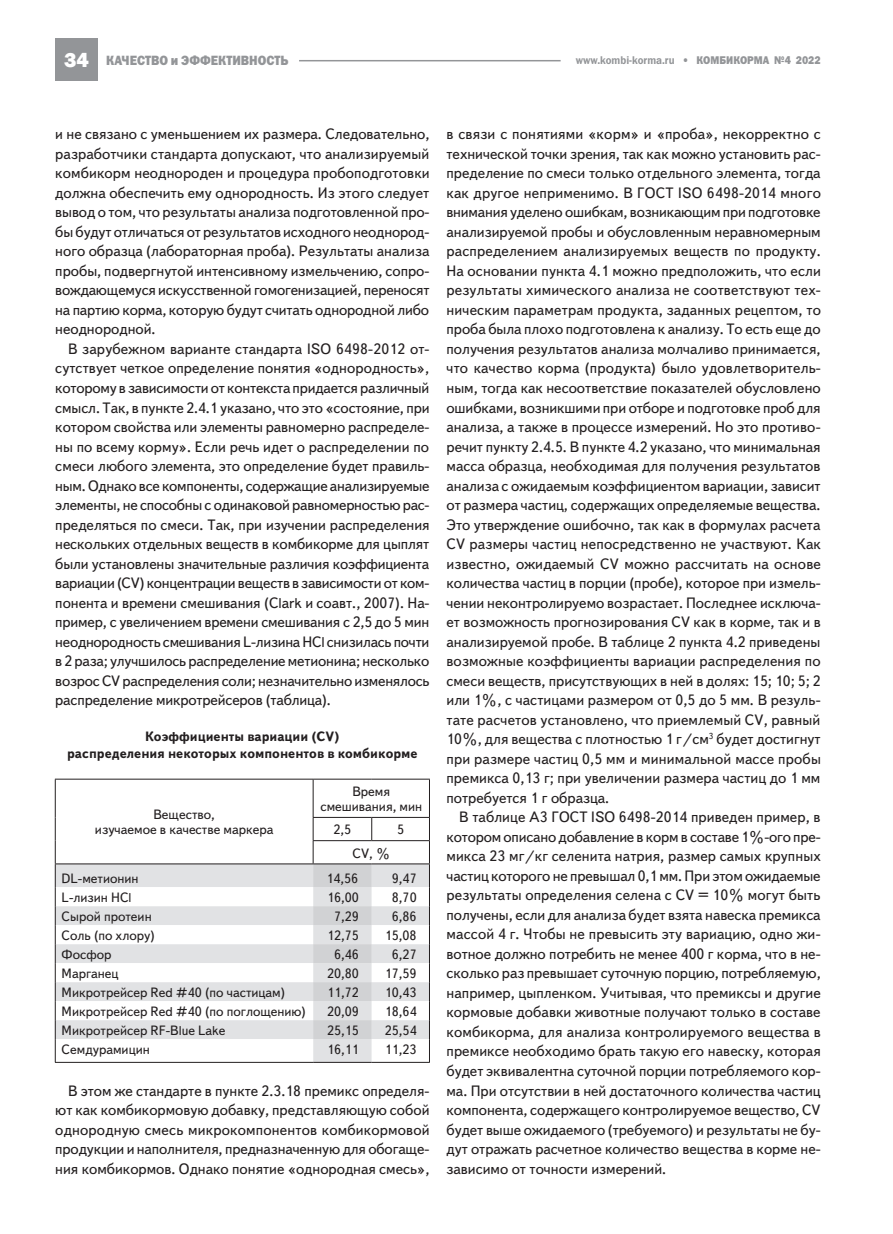
<style>
.page{position:relative;width:893px;height:1234px;background:#fff}
.page>*{position:absolute;margin:0;border:0;box-sizing:border-box;transform-origin:0 0}
.t1{font:800 21px "Franklin Gothic";color:#fff}
.Osnovnoy_text-10-13{font:15px/19.5px "Text Book C";color:#231f20;text-align:justify}
.Tablica_new{font:13.5px "Text Book C";color:#231f20}
.Zagolovok_Tablitsa_n{font:700 13.5px "Text Book C";color:#231f20}
.Zagolovok{font:13.5px "Franklin Gothic Heavy C";color:#939598;scale:.9 1}
.Zagolovok-2{font:11.25px "Franklin Gothic Demi C";color:#939598;scale:.9 1}
.Zagolovok-3{font:11.25px "Franklin Gothic Heavy C";color:#939598;scale:.9 1}
.s1{font-family:"Franklin Gothic Heavy C"}
</style>
<div class="page">
<div style="left:55px;top:39px;width:43px;height:42px;background:#939598"></div>
<hr style="left:299px;top:60px;width:262px;height:1px;background:#939598">
<div style="left:56px;top:864px;width:373px;height:23px;background:#e1e2e4"></div>
<svg style="left:56px;top:906px;width:373px;height:155px;fill:#e9eaeb"></svg>
<hr style="left:55px;top:778px;width:258px;height:1px;background:#231f20">
<hr style="left:55px;top:779px;width:1px;height:38px;background:#231f20">
<hr style="left:313px;top:778px;width:59px;height:1px;background:#231f20">
<hr style="left:313px;top:779px;width:1px;height:37px;background:#231f20">
<hr style="left:372px;top:778px;width:58px;height:1px;background:#231f20">
<hr style="left:429px;top:779px;width:1px;height:37px;background:#231f20">
<hr style="left:313px;top:816px;width:59px;height:1px;background:#231f20">
<hr style="left:372px;top:816px;width:58px;height:1px;background:#231f20">
<svg style="left:313px;top:817px;width:59px;height:221px"></svg>
<hr style="left:372px;top:840px;width:58px;height:1px;background:#231f20">
<hr style="left:55px;top:863px;width:258px;height:1px;background:#231f20">
<hr style="left:313px;top:863px;width:59px;height:1px;background:#231f20">
<hr style="left:372px;top:863px;width:58px;height:1px;background:#231f20">
<svg style="left:55px;top:817px;width:1px;height:244px"></svg>
<svg style="left:429px;top:817px;width:1px;height:244px"></svg>
<hr style="left:55px;top:1061px;width:258px;height:1px;background:#231f20">
<hr style="left:313px;top:1061px;width:59px;height:1px;background:#231f20">
<hr style="left:372px;top:1061px;width:58px;height:1px;background:#231f20">
<p class="t1" style="left:64px;top:46px;width:26px">34</p>
<p class="Zagolovok" style="left:106px;top:53px;width:204px">качество и эффективность</p>
<p class="Zagolovok-2" style="left:576px;top:54px;width:176px">www.kombi-korma.ru <span class="s1">• КОМБИКО</span></p>
<p class="Zagolovok-3" style="left:747px;top:54px;width:83px">РМА №4 2022</p>
<p class="Osnovnoy_text-10-13" style="left:55px;top:125px;width:376px">и не связано с уменьшением их размера. Следовательно, разработчики стандарта допускают, что анализируемый комбикорм неоднороден и процедура пробоподготовки должна обеспечить ему однородность. Из этого следует вывод о том, что результаты анализа подготовленной про&shy;бы будут отличаться от результатов исходного неоднород&shy;ного образца (лабораторная проба). Результаты анализа пробы, подвергнутой интенсивному измельчению, сопро&shy;вождающемуся искусственной гомогенизацией, переносят на партию корма, которую будут считать однородной либо неоднородной.</p>
<p class="Osnovnoy_text-10-13" style="left:55px;top:339px;width:376px;text-indent:13px">В зарубежном варианте стандарта ISO 6498-2012 от&shy;сутствует четкое определение понятия «однородность», которому в зависимости от контекста придается различный смысл. Так, в пункте 2.4.1 указано, что это «состояние, при котором свойства или элементы равномерно распределе&shy;ны по всему корму». Если речь идет о распределении по смеси любого элемента, это определение будет правиль&shy;ным. Однако все компоненты, содержащие анализируемые элементы, не способны с одинаковой равномерностью рас&shy;пределяться по смеси. Так, при изучении распределения нескольких отдельных веществ в комбикорме для цыплят были установлены значительные различия коэффициента вариации (CV) концентрации веществ в зависимости от ком&shy;понента и времени смешивания (Clark и соавт., 2007). На&shy;пример, с увеличением времени смешивания с 2,5 до 5 мин неоднородность смешивания L-лизина HCl снизилась почти в 2 раза; улучшилось распределение метионина; несколько возрос CV распределения соли; незначительно изменялось распределение микротрейсеров (таблица).</p>
<p class="Zagolovok_Tablitsa_n" style="left:145px;top:728px;width:196px">Коэффициенты вариации (CV)</p>
<p class="Zagolovok_Tablitsa_n" style="left:67px;top:745px;width:352px">распределения некоторых компонентов в комбикорме</p>
<p class="Tablica_new" style="left:154px;top:807px;width:63px">Вещество,</p>
<p class="Tablica_new" style="left:95px;top:822px;width:180px">изучаемое в качестве маркера</p>
<p class="Tablica_new" style="left:352px;top:784px;width:39px">Время</p>
<p class="Tablica_new" style="left:320px;top:799px;width:103px">смешивания, мин</p>
<p class="Tablica_new" style="left:333px;top:822px;width:19px">2,5</p>
<p class="Tablica_new" style="left:397px;top:822px;width:9px">5</p>
<p class="Tablica_new" style="left:352px;top:845px;width:39px">CV, %</p>
<p class="Tablica_new" style="left:62px;top:870px;width:78px">DL-метионин</p>
<p class="Tablica_new" style="left:326px;top:870px;width:33px">14,56</p>
<p class="Tablica_new" style="left:392px;top:870px;width:26px">9,47</p>
<p class="Tablica_new" style="left:62px;top:889px;width:71px">L-лизин HCl</p>
<p class="Tablica_new" style="left:327px;top:889px;width:33px">16,00</p>
<p class="Tablica_new" style="left:392px;top:889px;width:26px">8,70</p>
<p class="Tablica_new" style="left:62px;top:908px;width:92px">Сырой протеин</p>
<p class="Tablica_new" style="left:334px;top:908px;width:26px">7,29</p>
<p class="Tablica_new" style="left:392px;top:908px;width:26px">6,86</p>
<p class="Tablica_new" style="left:62px;top:927px;width:95px">Соль (по хлору)</p>
<p class="Tablica_new" style="left:327px;top:927px;width:33px">12,75</p>
<p class="Tablica_new" style="left:385px;top:927px;width:33px">15,08</p>
<p class="Tablica_new" style="left:62px;top:946px;width:51px">Фосфор</p>
<p class="Tablica_new" style="left:334px;top:946px;width:26px">6,46</p>
<p class="Tablica_new" style="left:392px;top:946px;width:26px">6,27</p>
<p class="Tablica_new" style="left:62px;top:965px;width:58px">Марганец</p>
<p class="Tablica_new" style="left:327px;top:965px;width:33px">20,80</p>
<p class="Tablica_new" style="left:385px;top:965px;width:33px">17,59</p>
<p class="Tablica_new" style="left:62px;top:984px;width:225px">Микротрейсер Red #40 (по частицам)</p>
<p class="Tablica_new" style="left:327px;top:984px;width:33px">11,72</p>
<p class="Tablica_new" style="left:385px;top:984px;width:33px">10,43</p>
<p class="Tablica_new" style="left:62px;top:1003px;width:246px">Микротрейсер Red #40 (по поглощению)</p>
<p class="Tablica_new" style="left:327px;top:1003px;width:33px">20,09</p>
<p class="Tablica_new" style="left:385px;top:1003px;width:33px">18,64</p>
<p class="Tablica_new" style="left:62px;top:1022px;width:165px">Микротрейсер RF-Blue Lake</p>
<p class="Tablica_new" style="left:327px;top:1022px;width:33px">25,15</p>
<p class="Tablica_new" style="left:385px;top:1022px;width:33px">25,54</p>
<p class="Tablica_new" style="left:62px;top:1041px;width:90px">Семдурамицин</p>
<p class="Tablica_new" style="left:327px;top:1041px;width:33px">16,11</p>
<p class="Tablica_new" style="left:385px;top:1041px;width:33px">11,23</p>
<p class="Osnovnoy_text-10-13" style="left:55px;top:1080px;width:376px;text-indent:13px">В этом же стандарте в пункте 2.3.18 премикс определя&shy;ют как комбикормовую добавку, представляющую собой однородную смесь микрокомпонентов комбикормовой продукции и наполнителя, предназначенную для обогаще&shy;ния комбикормов. Однако понятие «однородная смесь»,</p>
<p class="Osnovnoy_text-10-13" style="left:446px;top:125px;width:376px">в связи с понятиями «корм» и «проба», некорректно с технической точки зрения, так как можно установить рас&shy;пределение по смеси только отдельного элемента, тогда как другое неприменимо. В ГОСТ ISO 6498-2014 много внимания уделено ошибкам, возникающим при подготовке анализируемой пробы и обусловленным неравномерным распределением анализируемых веществ по продукту.<br>На основании пункта 4.1 можно предположить, что если результаты химического анализа не соответствуют тех&shy;ническим параметрам продукта, заданных рецептом, то проба была плохо подготовлена к анализу. То есть еще до получения результатов анализа молчаливо принимается, что качество корма (продукта) было удовлетворитель&shy;ным, тогда как несоответствие показателей обусловлено ошибками, возникшими при отборе и подготовке проб для анализа, а также в процессе измерений. Но это противо&shy;речит пункту 2.4.5. В пункте 4.2 указано, что минимальная масса образца, необходимая для получения результатов анализа с ожидаемым коэффициентом вариации, зависит от размера частиц, содержащих определяемые вещества.<br>Это утверждение ошибочно, так как в формулах расчета CV размеры частиц непосредственно не участвуют. Как известно, ожидаемый CV можно рассчитать на основе количества частиц в порции (пробе), которое при измель&shy;чении неконтролируемо возрастает. Последнее исключа&shy;ет возможность прогнозирования CV как в корме, так и в анализируемой пробе. В таблице 2 пункта 4.2 приведены возможные коэффициенты вариации распределения по смеси веществ, присутствующих в ней в долях: 15; 10; 5; 2 или 1%, с частицами размером от 0,5 до 5 мм. В резуль&shy;тате расчетов установлено, что приемлемый CV, равный 10%, для вещества с плотностью 1 г/см<sup>3</sup> будет достигнут при размере частиц 0,5 мм и минимальной массе пробы премикса 0,13 г; при увеличении размера частиц до 1 мм потребуется 1 г образца.</p>
<p class="Osnovnoy_text-10-13" style="left:446px;top:807px;width:376px;text-indent:13px">В таблице А3 ГОСТ ISO 6498-2014 приведен пример, в котором описано добавление в корм в составе 1%-ого пре&shy;микса 23 мг/кг селенита натрия, размер самых крупных частиц которого не превышал 0,1 мм. При этом ожидаемые результаты определения селена с CV = 10% могут быть получены, если для анализа будет взята навеска премикса массой 4 г. Чтобы не превысить эту вариацию, одно жи&shy;вотное должно потребить не менее 400 г корма, что в не&shy;сколько раз превышает суточную порцию, потребляемую, например, цыпленком. Учитывая, что премиксы и другие кормовые добавки животные получают только в составе комбикорма, для анализа контролируемого вещества в премиксе необходимо брать такую его навеску, которая будет эквивалентна суточной порции потребляемого кор&shy;ма. При отсутствии в ней достаточного количества частиц компонента, содержащего контролируемое вещество, CV будет выше ожидаемого (требуемого) и результаты не бу&shy;дут отражать расчетное количество вещества в корме не&shy;зависимо от точности измерений.</p>
</div>
